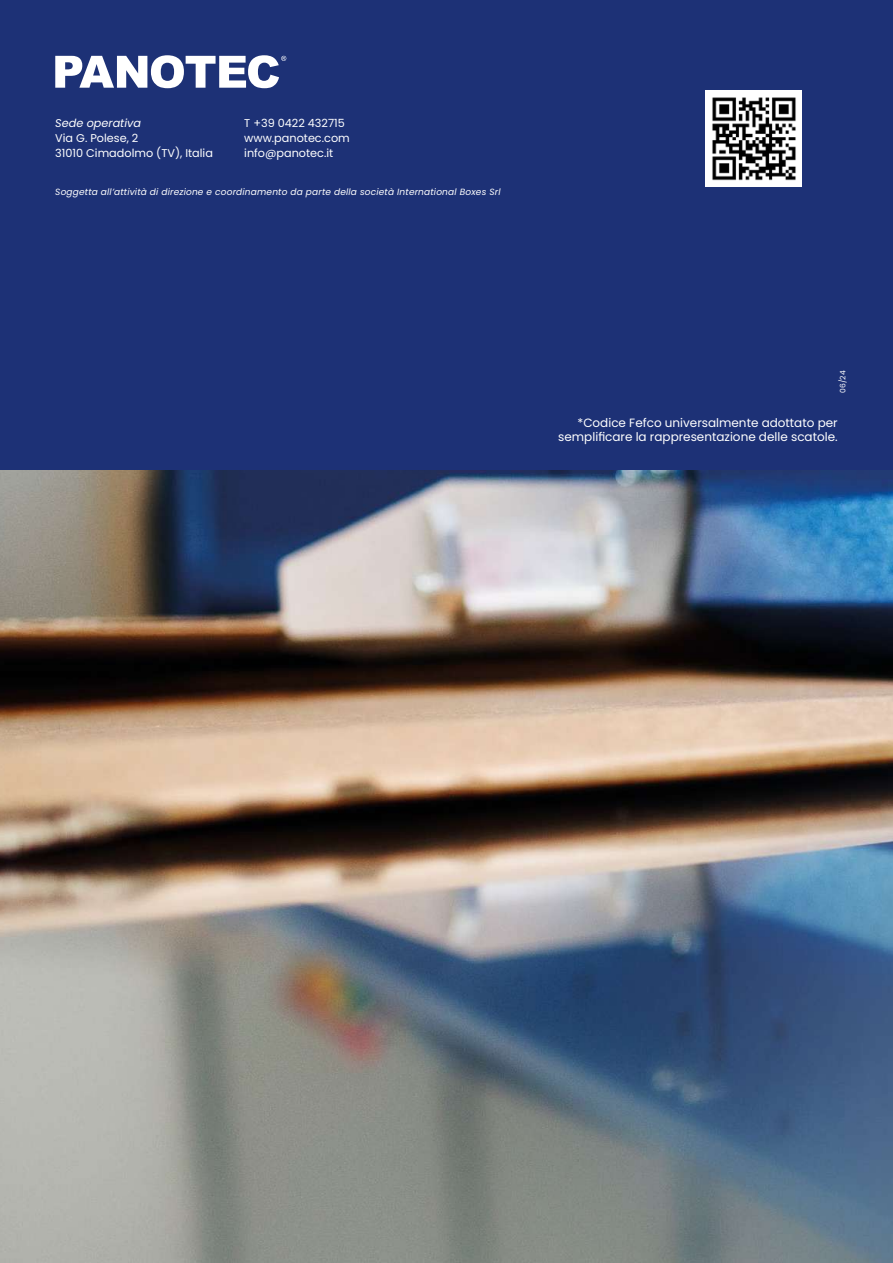
<style>
.page{position:relative;width:893px;height:1263px;background:#fff}
.page>*{position:absolute;margin:0;border:0;box-sizing:border-box;transform-origin:0 0}
.t1{font:12px/14.4px "Poppins";color:#fff;text-align:right}
.t2{font:11.25px/15px "Poppins";color:#fff}
.t3{font:italic 11.25px "Poppins";color:#fff}
.t4{font:italic 9px "Poppins";letter-spacing:.02em;color:#fff}
.t5{font:7.5px "Poppins";color:#fff}
</style>
<div class="page">
<img style="left:0;top:470px;width:893px;height:793px">
<div style="left:0;top:0;width:893px;height:470px;background:#1d3176"></div>
<svg style="left:55px;top:55px;width:231px;height:33px"></svg>
<img style="left:705px;top:90px;width:97px;height:97px">
<p class="t3" style="left:55px;top:117px;width:87px">Sede operativa</p>
<p class="t2" style="left:55px;top:131px;width:159px">Via G. Polese, 2<br>31010 Cimadolmo (TV), Italia</p>
<p class="t4" style="left:55px;top:186px;width:447px">Soggetta all’attività di direzione e coordinamento da parte della società International Boxes Srl</p>
<p class="t2" style="left:244px;top:116px;width:107px">T +39 0422 432715 www.panotec.com info@panotec.it</p>
<p class="t5" style="left:839px;top:393px;width:24px;rotate:-90deg">06/24</p>
<h1 class="t1" style="left:558px;top:415px;width:281px">*Codice Fefco universalmente adottato per semplificare la rappresentazione delle scatole.</h1>
</div>
